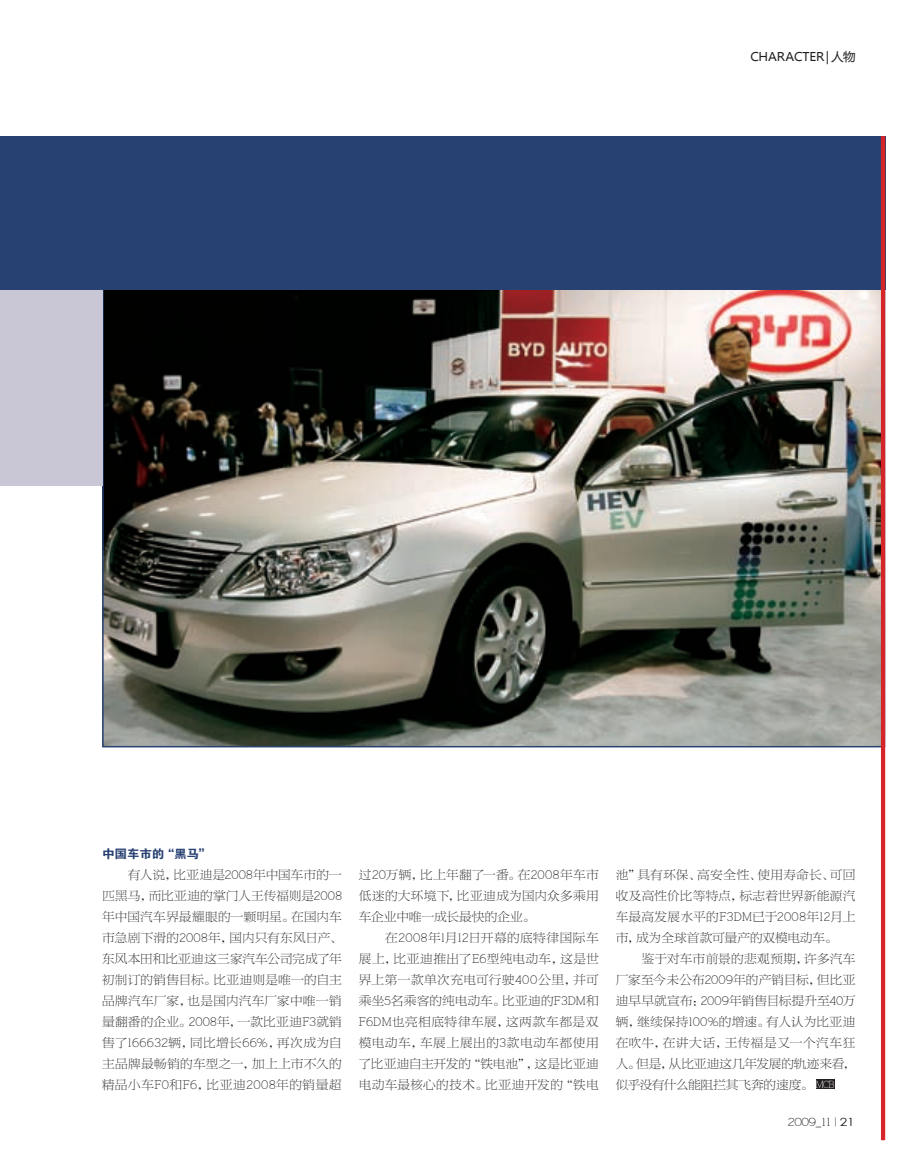
<style>
.page{position:relative;width:915px;height:1170px;background:#fff}
.page>*{position:absolute;margin:0;border:0;box-sizing:border-box;transform-origin:0 0}
.t1{font:12px/21px "FZNBSJW GB1 0";letter-spacing:.025em;color:#231f20;scale:1.05 1}
.t2{font:12px "Microsoft Ya Hei";letter-spacing:-.015em;color:#231f20;scale:1.05 1}
.t3{font:12px "FZDHTJW GB1 0";letter-spacing:-.01em;color:#284173;scale:1.05 1}
.t4{font:11.25px "FZNBSJW GB1 0";color:#231f20;scale:1.2 1}
.s1{font-family:"ST Xihei"}
</style>
<div class="page">
<img style="left:105px;top:289px;width:775px;height:455px">
<div style="left:0;top:286px;width:102px;height:200px;background:#c9c7d5"></div>
<div style="left:0;top:136px;width:884px;height:153px;background:#284173"></div>
<svg style="left:816px;top:1079px;width:17px;height:10px"></svg>
<svg style="left:816px;top:1080px;width:17px;height:7px"></svg>
<svg style="left:880px;top:136px;width:4px;height:1004px;background:#cd474b"></svg>
<p class="t2" style="left:750px;top:49px;width:102px">CHARACTER| 人物</p>
<p class="t3" style="left:102px;top:846px;width:105px">中国车市的“黑马”</p>
<p class="t1" style="left:102px;top:864px;width:230px;text-align:justify">　　有人说，比亚迪是2008年中国车市的一匹黑马，而比亚迪的掌门人王传福则是2008年中国汽车界最耀眼的一颗明星。在国内车市急剧下滑的2008年，国内只有东风日产、东风本田和比亚迪这三家汽车公司完成了年初制订的销售目标。比亚迪则是唯一的自主品牌汽车厂家，也是国内汽车厂家中唯一销量翻番的企业。2008年，一款比亚迪F3就销售了166632辆，同比增长66%，再次成为自主品牌最畅销的车型之一，加上上市不久的精品小车F0和F6，比亚迪2008年的销量超</p>
<p class="t1" style="left:359px;top:864px;width:230px">过20万辆，比上年翻了一番。在2008年车市低迷的大环境下，比亚迪成为国内众多乘用车企业中唯一成长最快的企业。<br>　　在2008年1月12日开幕的底特律国际车展上，比亚迪推出了E6型纯电动车，这是世界上第一款单次充电可行驶400公里，并可乘坐5名乘客的纯电动车。比亚迪的F3DM和<br>F6DM也亮相底特律车展，这两款车都是双模电动车，车展上展出的3款电动车都使用了比亚迪自主开发的“铁电池”，这是比亚迪电动车最核心的技术。比亚迪开发的“铁电</p>
<p class="t1" style="left:615px;top:864px;width:230px">池”具有环保、高安全性、使用寿命长、可回收及高性价比等特点，标志着世界新能源汽车最高发展水平的F3DM已于2008年12月上市，成为全球首款可量产的双模电动车。<br>　　鉴于对车市前景的悲观预期，许多汽车厂家至今未公布2009年的产销目标，但比亚迪早早就宣布：2009年销售目标提升至40万辆，继续保持100%的增速。有人认为比亚迪在吹牛，在讲大话，王传福是又一个汽车狂人。但是，从比亚迪这几年发展的轨迹来看，似乎没有什么能阻拦其飞奔的速度。</p>
<p class="t4" style="left:787px;top:1116px;width:57px">2009_11 | <span class="s1">21</span></p>
</div>
